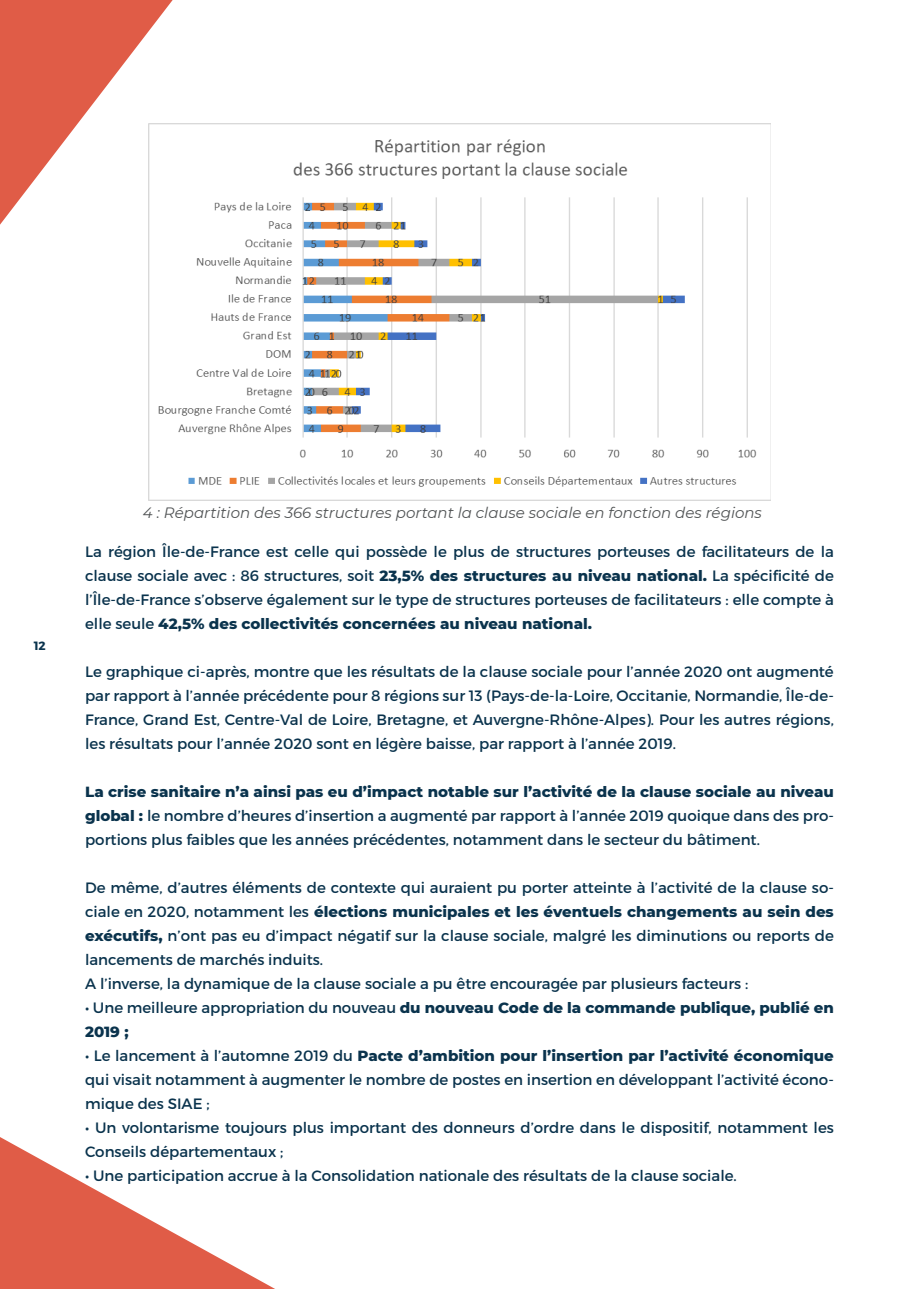
<style>
.page{position:relative;width:919px;height:1289px;background:#fff}
.page>*{position:absolute;margin:0;border:0;box-sizing:border-box;transform-origin:0 0}
.t1{font:15px/24px "Montserrat";color:#0a334d;text-align:justify}
.t2{font:800 15px/24px "Montserrat";color:#0a334d}
.t3{font:italic 15px "Montserrat";color:#515455}
.t4{font:700 12px "Montserrat";color:#0a334d}
.s1{font-weight:800}
.s2{font-weight:400}
</style>
<div class="page">
<img style="left:149px;top:123px;width:621px;height:377px">
<svg style="left:0;top:0;width:178px;height:255px"></svg>
<svg style="left:0;top:1137px;width:273px;height:151px"></svg>
<p class="t4" style="left:34px;top:638px;width:14px">12</p>
<p class="t3" style="left:143px;top:502px;width:620px">4 : Répartition des 366 structures portant la clause sociale en fonction des régions</p>
<p class="t1" style="left:85px;top:539px;width:750px">La région Île-de-France est celle qui possède le plus de structures porteuses de facilitateurs de la clause sociale avec : 86 structures, soit <span class="s1">23,5% des structures au niveau national.</span> La spécificité de l’Île-de-France s’observe également sur le type de structures porteuses de facilitateurs : elle compte à elle seule <span class="s1">42,5% des collectivités concernées au niveau national.</span></p>
<p class="t1" style="left:85px;top:659px;width:750px">Le graphique ci-après, montre que les résultats de la clause sociale pour l’année 2020 ont augmenté par rapport à l’année précédente pour 8 régions sur 13 (Pays-de-la-Loire, Occitanie, Normandie, Île-de-France, Grand Est, Centre-Val de Loire, Bretagne, et Auvergne-Rhône-Alpes). Pour les autres régions, les résultats pour l’année 2020 sont en légère baisse, par rapport à l’année 2019.</p>
<p class="t1" style="left:85px;top:779px;width:750px"><span class="s1">La crise sanitaire n’a ainsi pas eu d’impact notable sur l’activité de la clause sociale au niveau global :</span> le nombre d’heures d’insertion a augmenté par rapport à l’année 2019 quoique dans des pro&shy;portions plus faibles que les années précédentes, notamment dans le secteur du bâtiment.</p>
<p class="t1" style="left:85px;top:875px;width:750px">De même, d’autres éléments de contexte qui auraient pu porter atteinte à l’activité de la clause so&shy;ciale en 2020, notamment les <span class="s1">élections municipales et les éventuels changements au sein des exécutifs,</span> n’ont pas eu d’impact négatif sur la clause sociale, malgré les diminutions ou reports de lancements de marchés induits.</p>
<p class="t1" style="left:85px;top:971px;width:664px">A l’inverse, la dynamique de la clause sociale a pu être encouragée par plusieurs facteurs :</p>
<p class="t2" style="left:85px;top:994px;width:750px"><span class="s2">• Une meilleure appropriation du nouveau</span> du nouveau Code de la commande publique, publié en<br>2019 ;</p>
<p class="t1" style="left:85px;top:1043px;width:750px">• Le lancement à l’automne 2019 du <span class="s1">Pacte d’ambition pour l’insertion par l’activité économique </span>qui visait notamment à augmenter le nombre de postes en insertion en développant l’activité écono&shy;mique des SIAE ;</p>
<p class="t1" style="left:85px;top:1115px;width:750px">• Un volontarisme toujours plus important des donneurs d’ordre dans le dispositif, notamment les<br>Conseils départementaux ;</p>
<p class="t1" style="left:85px;top:1163px;width:653px">• Une participation accrue à la Consolidation nationale des résultats de la clause sociale.</p>
</div>
